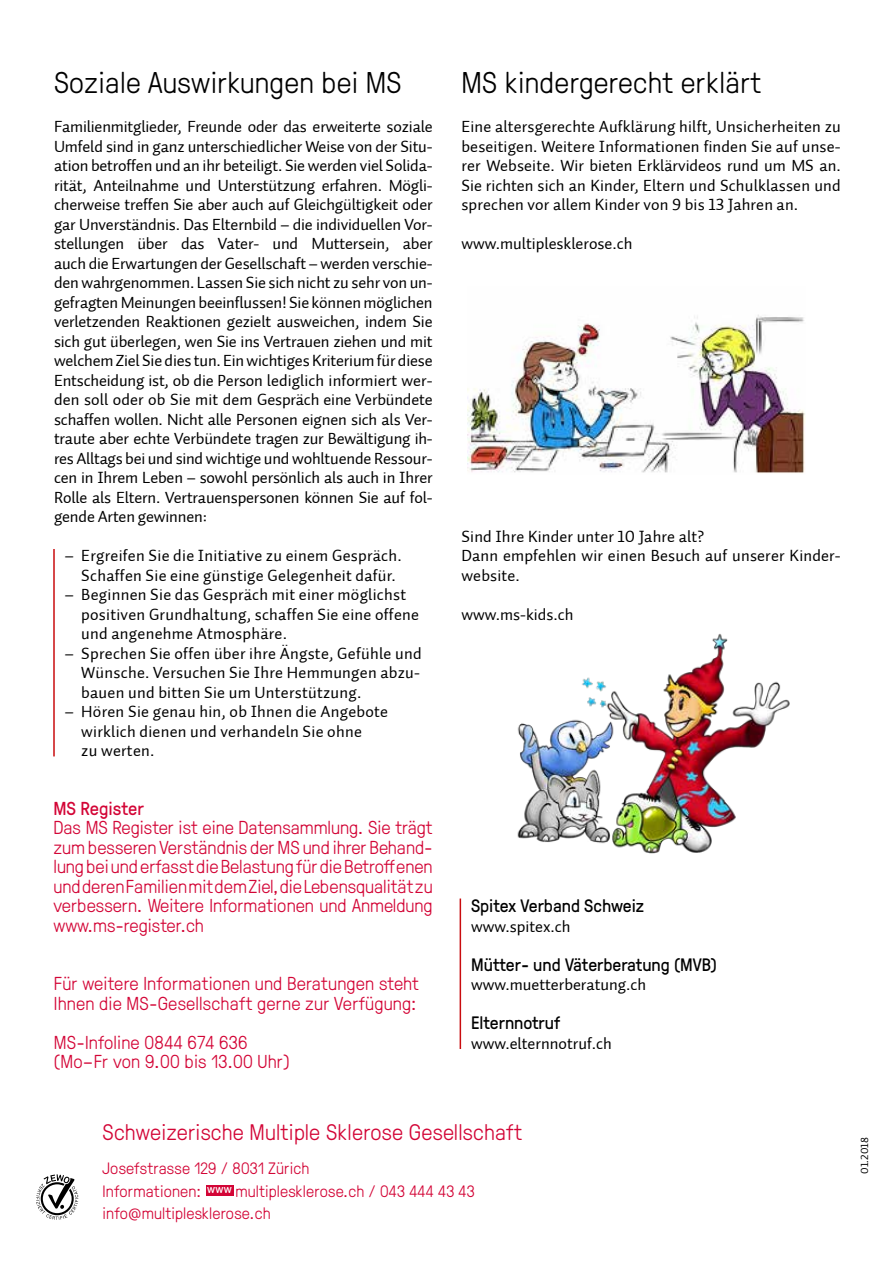
<style>
.page{position:relative;width:893px;height:1263px;background:#fff}
.page>*{position:absolute;margin:0;border:0;box-sizing:border-box;transform-origin:0 0}
.t1{font:300 30px "GT Pressura";letter-spacing:.01em;color:#000}
.t2{font:300 22.5px "GT Pressura";letter-spacing:.01em;color:#d30536}
.t3{font:300 18.75px/19.5px "GT Pressura";letter-spacing:.01em;color:#d30536}
.t4{font:18.75px "GT Pressura";color:#d30536}
.t5{font:18px "GT Pressura";color:#000}
.t6{font:16.5px/19.5px "Auto 2 Regular LF";letter-spacing:.015em;color:#000}
.t7{font:300 16.5px/22.5px "GT Pressura";letter-spacing:.01em;color:#d30536}
.t8{font:12px "GT Pressura";color:#fff}
.t9{font:10.5px "Auto 2 Regular LF";color:#000}
</style>
<div class="page">
<div style="left:206px;top:1185px;width:28px;height:10px;background:#d30536"></div>
<svg style="left:36px;top:1174px;width:42px;height:46px"></svg>
<hr style="left:53px;top:549px;width:2px;height:207px;background:#c90c0f">
<hr style="left:460px;top:898px;width:1px;height:151px;background:#c90c0f">
<img style="left:468px;top:315px;width:338px;height:158px">
<img style="left:517px;top:633px;width:273px;height:221px">
<h1 class="t1" style="left:54px;top:61px;width:349px">Soziale Auswirkungen bei MS</h1>
<p class="t6" style="left:54px;top:117px;width:380px;text-align:justify">Familienmitglieder, Freunde oder das erweiterte soziale Umfeld sind in ganz unterschiedlicher Weise von der Situ&shy;ation betroffen und an ihr beteiligt. Sie werden viel Solida&shy;rität, Anteilnahme und Unterstützung erfahren. Mögli&shy;cherweise treffen Sie aber auch auf Gleichgültigkeit oder gar Unverständnis. Das Elternbild – die individuellen Vor&shy;stellungen über das Vater- und Muttersein, aber auch die Erwartungen der Gesellschaft – werden verschie&shy;den wahrgenommen. Lassen Sie sich nicht zu sehr von un&shy;gefragten Meinungen beeinflussen! Sie können möglichen verletzenden Reaktionen gezielt ausweichen, indem Sie sich gut überlegen, wen Sie ins Vertrauen ziehen und mit welchem Ziel Sie dies tun. Ein wichtiges Kriterium für diese Entscheidung ist, ob die Person lediglich informiert wer&shy;den soll oder ob Sie mit dem Gespräch eine Verbündete schaffen wollen. Nicht alle Personen eignen sich als Ver&shy;traute aber echte Verbündete tragen zur Bewältigung ih&shy;res Alltags bei und sind wichtige und wohltuende Ressour&shy;cen in Ihrem Leben – sowohl persönlich als auch in Ihrer Rolle als Eltern. Vertrauenspersonen können Sie auf fol&shy;gende Arten gewinnen:</p>
<p class="t6" style="left:81px;top:546px;width:322px;text-indent:-16px">– Ergreifen Sie die Initiative zu einem Gespräch.<br>Schaffen Sie eine günstige Gelegenheit dafür.</p>
<p class="t6" style="left:81px;top:585px;width:339px;text-indent:-16px">– Beginnen Sie das Gespräch mit einer möglichst positiven Grundhaltung, schaffen Sie eine offene und angenehme Atmosphäre.</p>
<p class="t6" style="left:81px;top:643px;width:342px;text-align:justify;text-indent:-16px">– Sprechen Sie offen über ihre Ängste, Gefühle und Wünsche. Versuchen Sie Ihre Hemmungen abzu&shy;bauen und bitten Sie um Unterstützung.</p>
<p class="t6" style="left:81px;top:702px;width:308px;text-indent:-16px">– Hören Sie genau hin, ob Ihnen die Angebote wirklich dienen und verhandeln Sie ohne<br>zu werten.</p>
<p class="t4" style="left:53px;top:795px;width:92px">MS Register</p>
<p class="t3" style="left:53px;top:817px;width:381px;text-align:justify">Das MS Register ist eine Datensammlung. Sie trägt zum besseren Verständnis der MS und ihrer Behand&shy;lung bei und erfasst die Belastung für die Betroffenen und deren Familien mit dem Ziel, die Lebensqualität zu verbessern. Weitere Informationen und Anmeldung www.ms-register.ch</p>
<p class="t3" style="left:54px;top:973px;width:367px">Für weitere Informationen und Beratungen steht<br>Ihnen die MS-Gesellschaft gerne zur Verfügung:</p>
<p class="t3" style="left:54px;top:1031px;width:237px">MS-Infoline 0844 674 636 (Mo–Fr von 9.00 bis 13.00 Uhr)</p>
<h1 class="t1" style="left:461px;top:61px;width:301px">MS kindergerecht erklärt</h1>
<p class="t6" style="left:461px;top:117px;width:381px;text-align:justify">Eine altersgerechte Aufklärung hilft, Unsicherheiten zu beseitigen. Weitere Informationen finden Sie auf unse&shy;rer Webseite. Wir bieten Erklärvideos rund um MS an.<br>Sie richten sich an Kinder, Eltern und Schulklassen und sprechen vor allem Kinder von 9 bis 13 Jahren an.</p>
<p class="t6" style="left:461px;top:234px;width:173px">www.multiplesklerose.ch</p>
<p class="t6" style="left:461px;top:526px;width:381px">Sind Ihre Kinder unter 10 Jahre alt?<br>Dann empfehlen wir einen Besuch auf unserer Kinder&shy;website.</p>
<p class="t6" style="left:461px;top:604px;width:114px">www.ms-kids.ch</p>
<p class="t5" style="left:471px;top:893px;width:175px">Spitex Verband Schweiz</p>
<p class="t6" style="left:471px;top:916px;width:101px">www.spitex.ch</p>
<p class="t5" style="left:471px;top:951px;width:247px">Mütter- und Väterberatung (MVB)</p>
<p class="t6" style="left:471px;top:975px;width:177px">www.muetterberatung.ch</p>
<p class="t5" style="left:471px;top:1010px;width:91px">Elternnotruf</p>
<p class="t6" style="left:471px;top:1033px;width:142px">www.elternnotruf.ch</p>
<h2 class="t2" style="left:103px;top:1115px;width:421px">Schweizerische Multiple Sklerose Gesellschaft</h2>
<p class="t7" style="left:103px;top:1156px;width:208px">Josefstrasse 129 / 8031 Zürich<br>Informationen:</p>
<p class="t7" style="left:103px;top:1178px;width:374px;text-indent:133px">multiplesklerose.ch / 043 444 43 43 info@multiplesklerose.ch</p>
<p class="t8" style="left:207px;top:1180px;width:26px">www</p>
<p class="t9" style="left:858px;top:1174px;width:38px;rotate:-90deg">01.2018</p>
</div>
